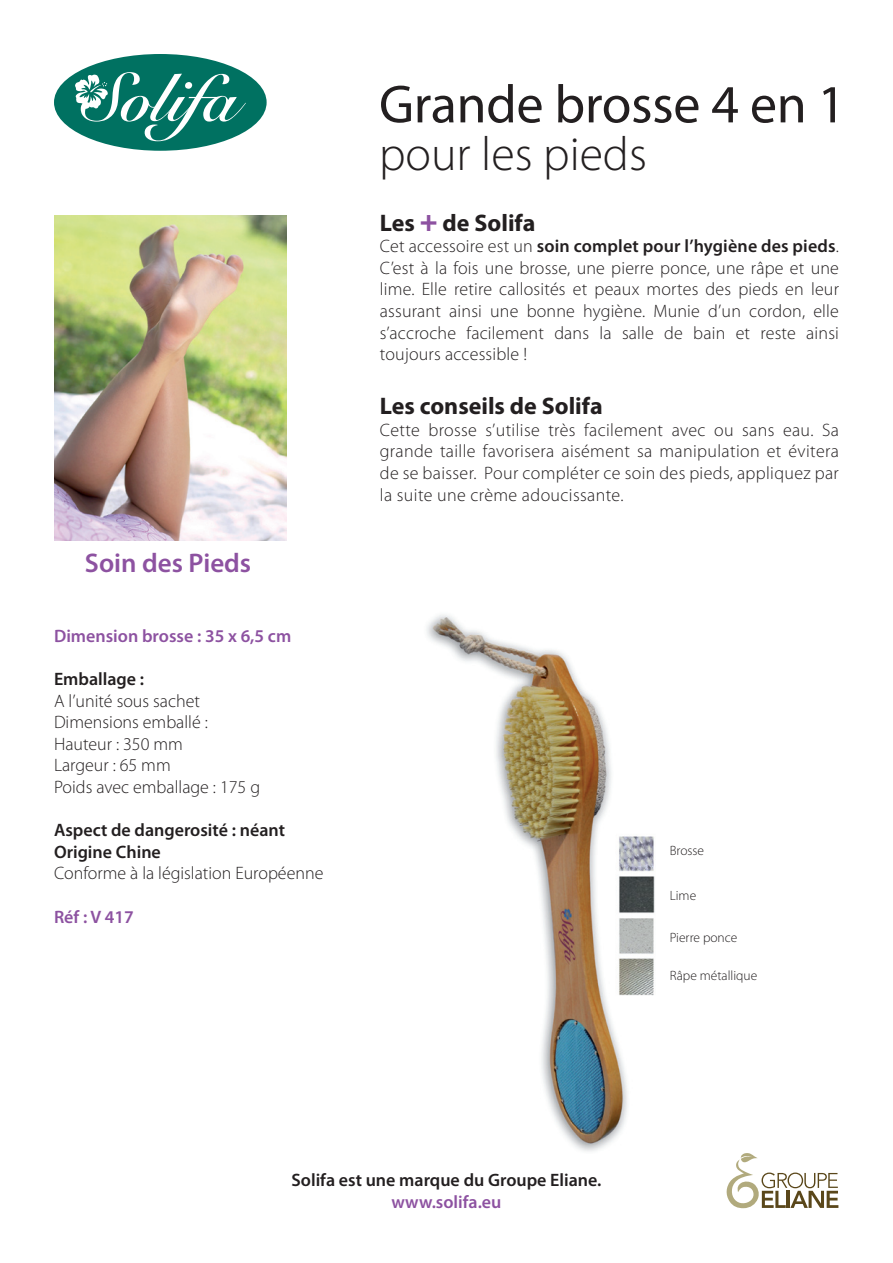
<style>
.page{position:relative;width:893px;height:1263px;background:#fff}
.page>*{position:absolute;margin:0;border:0;box-sizing:border-box;transform-origin:0 0}
.t1{font:54px "Myriad Pro";letter-spacing:-.005em;color:#231f20}
.t2{font:300 48px "Myriad Pro";color:#231f20}
.t3{font:600 27px "Myriad Pro";color:#8d52a1}
.t4{font:700 24px "Myriad Pro";color:#231f20}
.t5{font:300 18px/21.6px "Myriad Pro";color:#231f20;text-align:justify}
.t6{font:600 18px/21.6px "Myriad Pro";color:#231f20}
.t7{font:600 18px "Myriad Pro";color:#8d52a1}
.t8{font:300 13.5px "Myriad Pro";color:#231f20}
.s1{font-weight:900;font-size:30px;color:#8d52a1}
.s2{font-weight:600}
</style>
<div class="page">
<div style="left:54px;top:54px;width:213px;height:97px;background:#007161;border-radius:50%"></div>
<svg style="left:75px;top:72px;width:171px;height:69px"></svg>
<img style="left:54px;top:216px;width:233px;height:324px">
<svg style="left:726px;top:1153px;width:112px;height:55px"></svg>
<img style="left:426px;top:615px;width:229px;height:536px">
<h1 class="t1" style="left:379px;top:71px;width:468px">Grande brosse 4 en 1</h1>
<h2 class="t2" style="left:379px;top:125px;width:269px">pour les pieds</h2>
<h3 class="t3" style="left:85px;top:546px;width:168px">Soin des Pieds</h3>
<p class="t7" style="left:54px;top:624px;width:239px">Dimension brosse : 35 x 6,5 cm</p>
<p class="t6" style="left:54px;top:668px;width:92px">Emballage :</p>
<p class="t5" style="left:54px;top:690px;width:208px;text-align:left">A l’unité sous sachet<br>Dimensions emballé :<br>Hauteur : 350 mm<br>Largeur : 65 mm<br>Poids avec emballage : 175 g</p>
<p class="t6" style="left:54px;top:819px;width:233px">Aspect de dangerosité : néant<br>Origine Chine</p>
<p class="t5" style="left:54px;top:862px;width:271px">Conforme à la législation Européenne</p>
<p class="t7" style="left:54px;top:905px;width:81px">Réf : V 417</p>
<h3 class="t4" style="left:380px;top:207px;width:157px">Les <span class="s1">+</span> de Solifa</h3>
<p class="t5" style="left:380px;top:235px;width:461px">Cet accessoire est un <span class="s2">soin complet pour l’hygiène des pieds</span>.<br>C’est à la fois une brosse, une pierre ponce, une râpe et une lime. Elle retire callosités et peaux mortes des pieds en leur assurant ainsi une bonne hygiène. Munie d’un cordon, elle s’accroche facilement dans la salle de bain et reste ainsi toujours accessible !</p>
<h3 class="t4" style="left:380px;top:390px;width:224px">Les conseils de Solifa</h3>
<p class="t5" style="left:380px;top:419px;width:461px">Cette brosse s’utilise très facilement avec ou sans eau. Sa grande taille favorisera aisément sa manipulation et évitera de se baisser. Pour compléter ce soin des pieds, appliquez par la suite une crème adoucissante.</p>
<p class="t8" style="left:670px;top:843px;width:36px">Brosse</p>
<p class="t8" style="left:670px;top:888px;width:28px">Lime</p>
<p class="t8" style="left:670px;top:930px;width:69px">Pierre ponce</p>
<p class="t8" style="left:670px;top:967px;width:89px">Râpe métallique</p>
<p class="t6" style="left:291px;top:1169px;width:312px">Solifa est une marque du Groupe Eliane.</p>
<p class="t7" style="left:391px;top:1190px;width:112px">www.solifa.eu</p>
</div>
